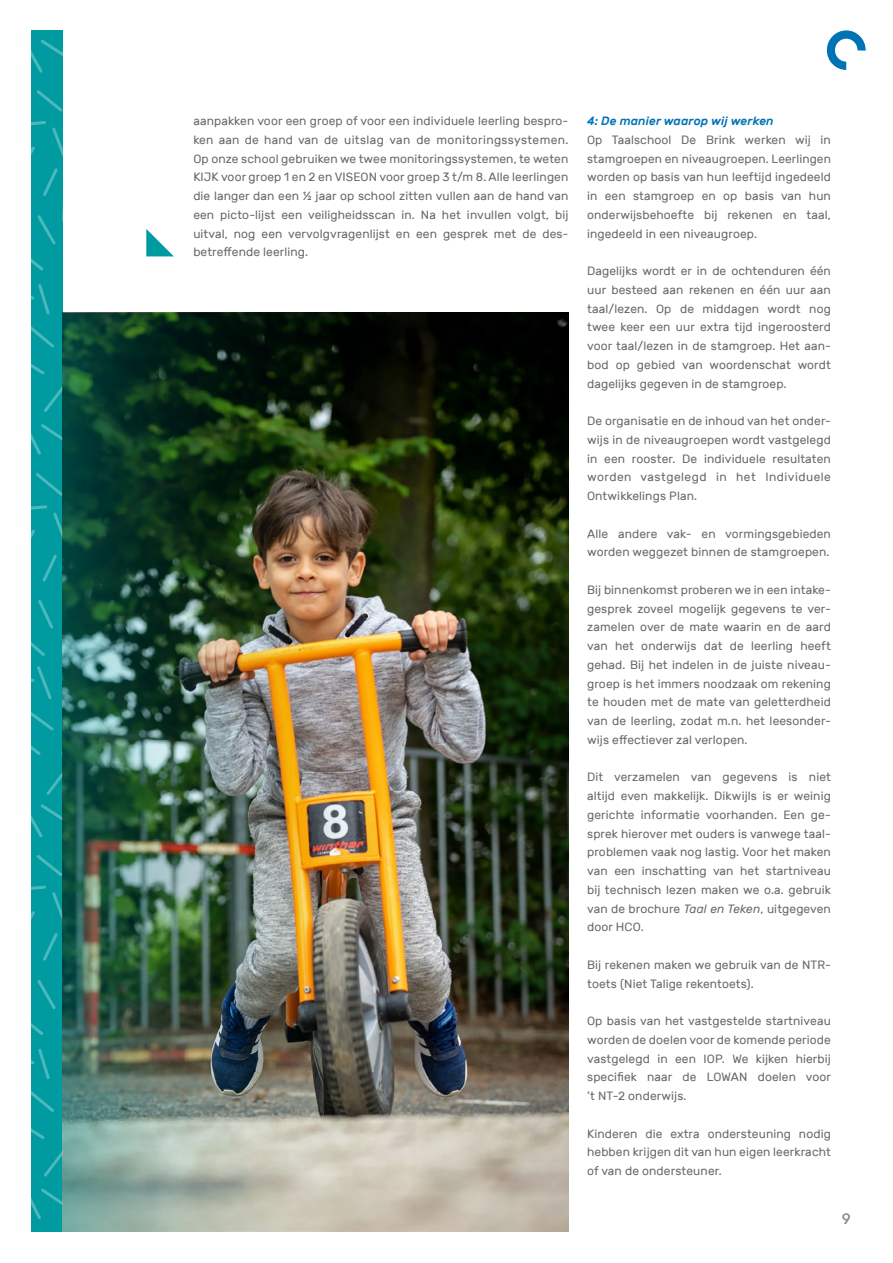
<style>
.page{position:relative;width:893px;height:1263px;background:#fff}
.page>*{position:absolute;margin:0;border:0;box-sizing:border-box;transform-origin:0 0}
.t1{font:15px "Rubik";color:#949290;scale:.96 1}
.t2{font:12px/18.8px "Rubik";letter-spacing:.01em;color:#6b6764;text-align:justify}
.t3{font:italic 500 12px "Rubik";letter-spacing:.01em;color:#0073b5}
.s1{font-style:italic}
</style>
<div class="page">
<svg style="left:827px;top:30px;width:39px;height:40px"></svg>
<svg style="left:146px;top:229px;width:28px;height:27px"></svg>
<div style="left:31px;top:30px;width:31px;height:790px;background:#009ba0"></div>
<svg style="left:31px;top:39px;width:31px;height:34px"></svg>
<svg style="left:31px;top:87px;width:32px;height:368px"></svg>
<svg style="left:31px;top:473px;width:31px;height:322px"></svg>
<div style="left:31px;top:800px;width:31px;height:431px;background:#009ba0"></div>
<svg style="left:31px;top:804px;width:31px;height:33px"></svg>
<svg style="left:31px;top:855px;width:31px;height:364px"></svg>
<img style="left:62px;top:313px;width:506px;height:918px">
<p class="t2" style="left:193px;top:112px;width:377px">aanpakken voor een groep of voor een individuele leerling bespro&shy;ken aan de hand van de uitslag van de monitoringssystemen.<br>Op onze school gebruiken we twee monitoringssystemen, te weten KIJK voor groep 1 en 2 en VISEON voor groep 3 t/m 8. Alle leerlingen die langer dan een ½ jaar op school zitten vullen aan de hand van een picto-lijst een veiligheidsscan in. Na het invullen volgt, bij uitval, nog een vervolgvragenlijst en een gesprek met de des&shy;betreffende leerling.</p>
<p class="t3" style="left:587px;top:114px;width:188px">4: De manier waarop wij werken</p>
<p class="t2" style="left:587px;top:131px;width:245px">Op Taalschool De Brink werken wij in stamgroepen en niveaugroepen. Leerlingen worden op basis van hun leeftijd ingedeeld in een stamgroep en op basis van hun onderwijsbehoefte bij rekenen en taal, ingedeeld in een niveaugroep.</p>
<p class="t2" style="left:587px;top:262px;width:245px">Dagelijks wordt er in de ochtenduren één uur besteed aan rekenen en één uur aan taal/lezen. Op de middagen wordt nog twee keer een uur extra tijd ingeroosterd voor taal/lezen in de stamgroep. Het aan&shy;bod op gebied van woordenschat wordt dagelijks gegeven in de stamgroep.</p>
<p class="t2" style="left:587px;top:412px;width:245px">De organisatie en de inhoud van het onder&shy;wijs in de niveaugroepen wordt vastgelegd in een rooster. De individuele resultaten worden vastgelegd in het Individuele Ontwikkelings Plan.</p>
<p class="t2" style="left:587px;top:524px;width:245px">Alle andere vak- en vormingsgebieden worden weggezet binnen de stamgroepen.</p>
<p class="t2" style="left:587px;top:581px;width:245px">Bij binnenkomst proberen we in een intake&shy;gesprek zoveel mogelijk gegevens te ver&shy;zamelen over de mate waarin en de aard van het onderwijs dat de leerling heeft gehad. Bij het indelen in de juiste niveau&shy;groep is het immers noodzaak om rekening te houden met de mate van geletterdheid van de leerling, zodat m.n. het leesonder&shy;wijs effectiever zal verlopen.</p>
<p class="t2" style="left:587px;top:768px;width:245px">Dit verzamelen van gegevens is niet altijd even makkelijk. Dikwijls is er weinig gerichte informatie voorhanden. Een ge&shy;sprek hierover met ouders is vanwege taal&shy;problemen vaak nog lastig. Voor het maken van een inschatting van het startniveau bij technisch lezen maken we o.a. gebruik van de brochure <span class="s1">Taal en Teken</span>, uitgegeven door HCO.</p>
<p class="t2" style="left:587px;top:955px;width:244px">Bij rekenen maken we gebruik van de NTR&shy;toets (Niet Talige rekentoets).</p>
<p class="t2" style="left:587px;top:1012px;width:246px">Op basis van het vastgestelde startniveau worden de doelen voor de komende periode vastgelegd in een IOP. We kijken hierbij specifiek naar de LOWAN doelen voor ’t NT-2 onderwijs.</p>
<p class="t2" style="left:587px;top:1124px;width:245px">Kinderen die extra ondersteuning nodig hebben krijgen dit van hun eigen leerkracht of van de ondersteuner.</p>
<p class="t1" style="left:842px;top:1210px;width:10px">9</p>
</div>
